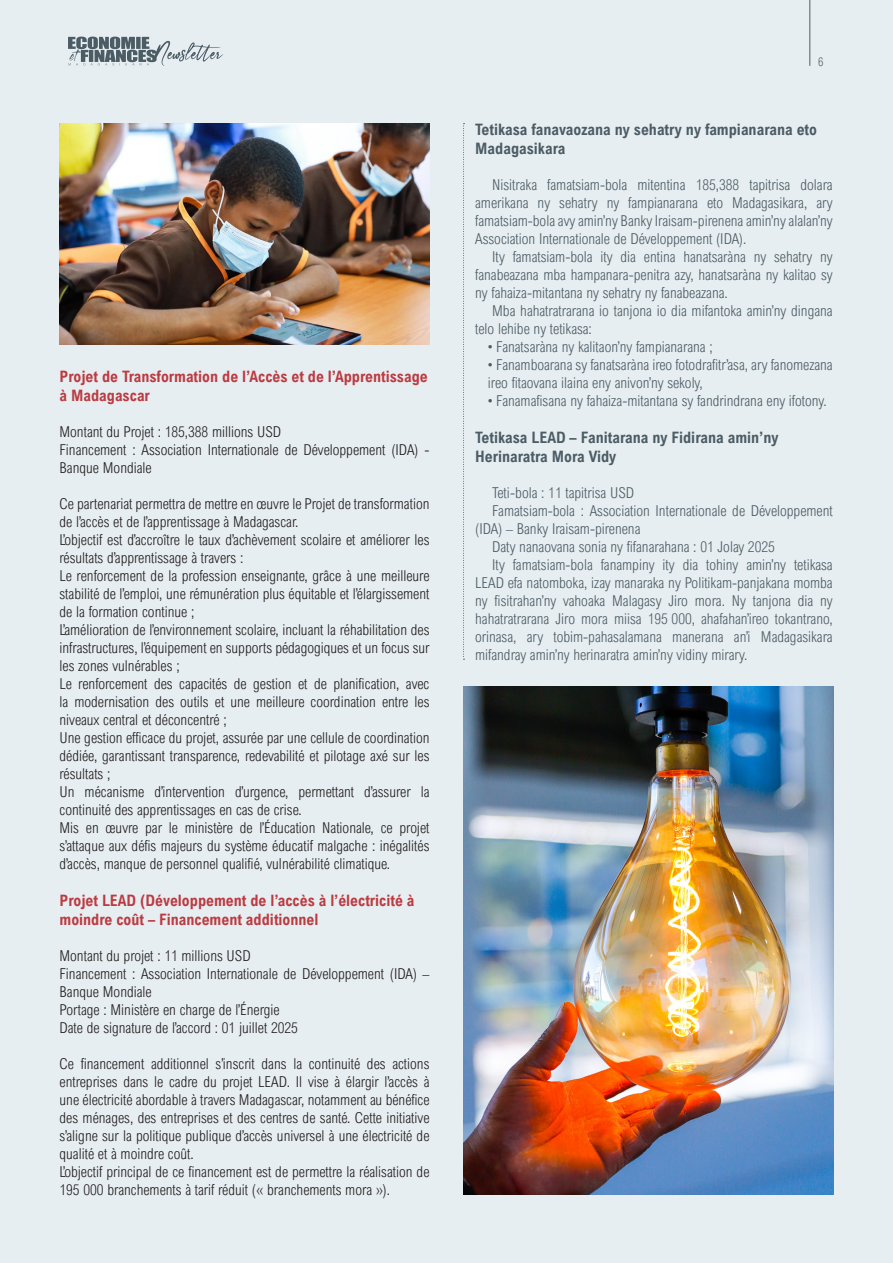
<style>
.page{position:relative;width:893px;height:1263px;background:#e7eef1}
.page>*{position:absolute;margin:0;border:0;box-sizing:border-box;transform-origin:0 0}
.T1{font:700 15.75px/18.9px "Arial Nova Cond";color:#bb3b42}
.T1-2{font:700 15.75px/18.9px "Arial Nova Cond";color:#4c5c65}
.Texte_courant{font:300 15px/18px "Arial Nova Cond";color:#231f20}
.Texte_courant_VM{font:300 15px/18px "Arial Nova Cond";color:#4c5c65;text-align:justify}
.t1{font:300 12px "Arial Nova Cond";color:#4c5c65}
</style>
<div class="page">
<hr style="left:810px;top:0;width:1px;height:66px;background:#4c5c65">
<svg style="left:68px;top:37px;width:155px;height:29px"></svg>
<svg style="left:463px;top:123px;width:1px;height:537px"></svg>
<img style="left:464px;top:687px;width:369px;height:508px">
<img style="left:60px;top:123px;width:369px;height:221px">
<p class="T1" style="left:60px;top:367px;width:370px">Projet de Transformation de l’Accès et de l’Apprentissage à Madagascar</p>
<p class="Texte_courant" style="left:60px;top:422px;width:223px">Montant du Projet : 185,388 millions USD</p>
<p class="Texte_courant" style="left:60px;top:440px;width:371px">Financement : Association Internationale de Développement (IDA) -<br>Banque Mondiale</p>
<p class="Texte_courant" style="left:60px;top:494px;width:371px">Ce partenariat permettra de mettre en œuvre le Projet de transformation de l’accès et de l’apprentissage à Madagascar.</p>
<p class="Texte_courant" style="left:60px;top:530px;width:371px">L’objectif est d’accroître le taux d’achèvement scolaire et améliorer les résultats d’apprentissage à travers :</p>
<p class="Texte_courant" style="left:60px;top:566px;width:371px;text-align:justify">Le renforcement de la profession enseignante, grâce à une meilleure stabilité de l’emploi, une rémunération plus équitable et l’élargissement de la formation continue ;</p>
<p class="Texte_courant" style="left:60px;top:620px;width:371px;text-align:justify">L’amélioration de l’environnement scolaire, incluant la réhabilitation des infrastructures, l’équipement en supports pédagogiques et un focus sur les zones vulnérables ;</p>
<p class="Texte_courant" style="left:60px;top:674px;width:371px;text-align:justify">Le renforcement des capacités de gestion et de planification, avec la modernisation des outils et une meilleure coordination entre les niveaux central et déconcentré ;</p>
<p class="Texte_courant" style="left:60px;top:728px;width:371px;text-align:justify">Une gestion efficace du projet, assurée par une cellule de coordination dédiée, garantissant transparence, redevabilité et pilotage axé sur les résultats ;</p>
<p class="Texte_courant" style="left:60px;top:782px;width:371px">Un mécanisme d’intervention d’urgence, permettant d’assurer la continuité des apprentissages en cas de crise.</p>
<p class="Texte_courant" style="left:60px;top:818px;width:371px;text-align:justify">Mis en œuvre par le ministère de l’Éducation Nationale, ce projet s’attaque aux défis majeurs du système éducatif malgache : inégalités d’accès, manque de personnel qualifié, vulnérabilité climatique.</p>
<p class="T1" style="left:60px;top:891px;width:356px">Projet LEAD (Développement de l’accès à l’électricité à moindre coût – Financement additionnel</p>
<p class="Texte_courant" style="left:60px;top:946px;width:193px">Montant du projet : 11 millions USD</p>
<p class="Texte_courant" style="left:60px;top:964px;width:371px">Financement : Association Internationale de Développement (IDA) –<br>Banque Mondiale</p>
<p class="Texte_courant" style="left:60px;top:1000px;width:222px">Portage : Ministère en charge de l’Énergie</p>
<p class="Texte_courant" style="left:60px;top:1018px;width:240px">Date de signature de l’accord : 01 juillet 2025</p>
<p class="Texte_courant" style="left:60px;top:1054px;width:371px;text-align:justify">Ce financement additionnel s’inscrit dans la continuité des actions entreprises dans le cadre du projet LEAD. Il vise à élargir l’accès à une électricité abordable à travers Madagascar, notamment au bénéfice des ménages, des entreprises et des centres de santé. Cette initiative s’aligne sur la politique publique d’accès universel à une électricité de qualité et à moindre coût.</p>
<p class="Texte_courant" style="left:60px;top:1162px;width:371px">L’objectif principal de ce financement est de permettre la réalisation de<br>195 000 branchements à tarif réduit (« branchements mora »).</p>
<p class="t1" style="left:818px;top:54px;width:7px">6</p>
<p class="T1-2" style="left:475px;top:119px;width:343px">Tetikasa fanavaozana ny sehatry ny fampianarana eto<br>Madagasikara</p>
<p class="Texte_courant_VM" style="left:475px;top:175px;width:359px;text-indent:17px">Nisitraka famatsiam-bola mitentina 185,388 tapitrisa dolara amerikana ny sehatry ny fampianarana eto Madagasikara, ary famatsiam-bola avy amin’ny Banky Iraisam-pirenena amin’ny alalan’ny Association Internationale de Développement (IDA).</p>
<p class="Texte_courant_VM" style="left:475px;top:247px;width:359px;text-indent:17px">Ity famatsiam-bola ity dia entina hanatsaràna ny sehatry ny fanabeazana mba hampanara-penitra azy, hanatsaràna ny kalitao sy ny fahaiza-mitantana ny sehatry ny fanabeazana.</p>
<p class="Texte_courant_VM" style="left:475px;top:301px;width:359px;text-indent:17px">Mba hahatratrarana io tanjona io dia mifantoka amin’ny dingana telo lehibe ny tetikasa:</p>
<p class="Texte_courant_VM" style="left:488px;top:337px;width:226px">• Fanatsaràna ny kalitaon’ny fampianarana ;</p>
<p class="Texte_courant_VM" style="left:488px;top:355px;width:346px">• Fanamboarana sy fanatsaràna ireo fotodrafitr’asa, ary fanomezana ireo fitaovana ilaina eny anivon’ny sekoly,</p>
<p class="Texte_courant_VM" style="left:488px;top:391px;width:340px">• Fanamafisana ny fahaiza-mitantana sy fandrindrana eny ifotony.</p>
<p class="T1-2" style="left:475px;top:427px;width:305px">Tetikasa LEAD – Fanitarana ny Fidirana amin’ny<br>Herinaratra Mora Vidy</p>
<p class="Texte_courant_VM" style="left:492px;top:483px;width:143px">Teti-bola : 11 tapitrisa USD</p>
<p class="Texte_courant_VM" style="left:475px;top:501px;width:359px;text-indent:17px">Famatsiam-bola : Association Internationale de Développement (IDA) – Banky Iraisam-pirenena</p>
<p class="Texte_courant_VM" style="left:492px;top:537px;width:284px">Daty nanaovana sonia ny fifanarahana : 01 Jolay 2025</p>
<p class="Texte_courant_VM" style="left:475px;top:555px;width:359px;text-indent:17px">Ity famatsiam-bola fanampiny ity dia tohiny amin’ny tetikasa LEAD efa natomboka, izay manaraka ny Politikam-panjakana momba ny fisitrahan’ny vahoaka Malagasy Jiro mora. Ny tanjona dia ny hahatratrarana Jiro mora miisa 195 000, ahafahan’ireo tokantrano, orinasa, ary tobim-pahasalamana manerana an’i Madagasikara mifandray amin’ny herinaratra amin’ny vidiny mirary.</p>
</div>
